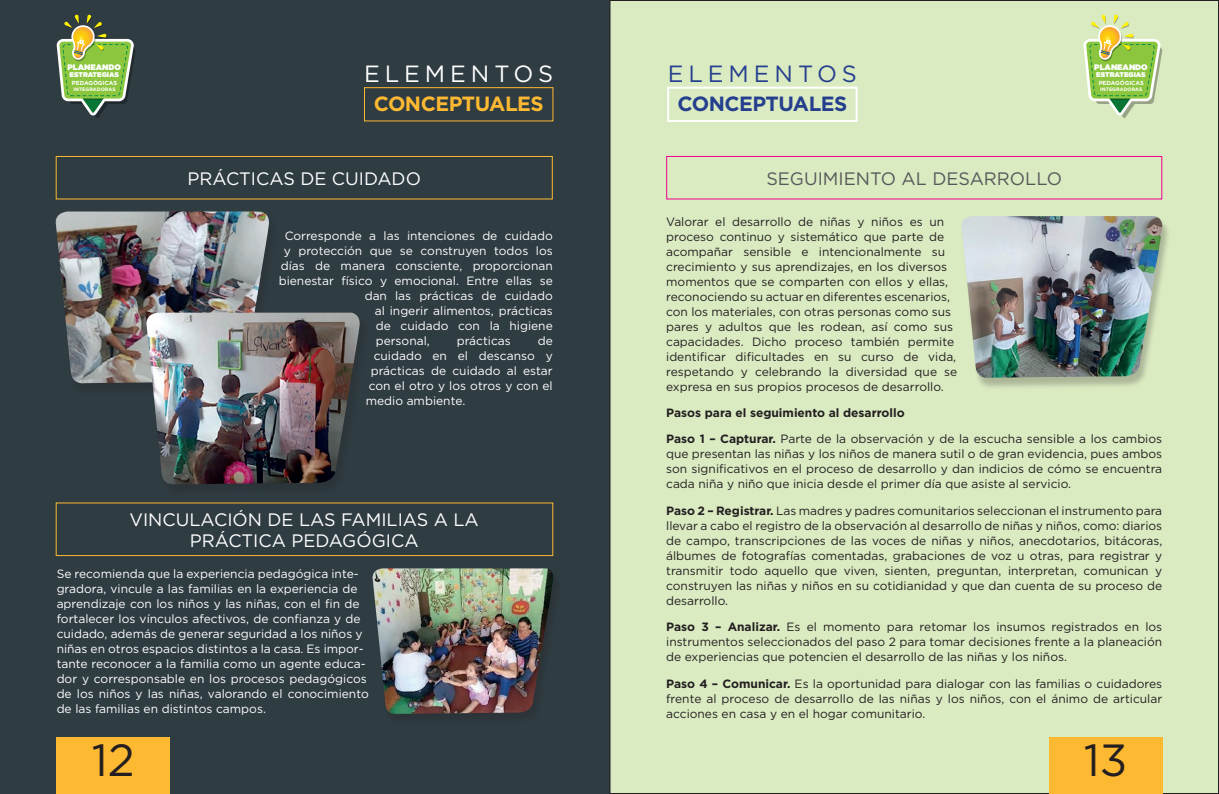
<style>
.page{position:relative;width:1219px;height:794px;background:#fff}
.page>*{position:absolute;margin:0;border:0;box-sizing:border-box;transform-origin:0 0}
.t1{font:45px "Gotham";color:#231f20}
.t2{font:23.5px "Gotham";letter-spacing:.21em;color:#253f8e}
.t3{font:23.5px "Gotham";letter-spacing:.21em;color:#fff}
.t4{font:700 20.6px "Gotham";letter-spacing:-.025em;color:#253f8e}
.t5{font:700 20.6px "Gotham";letter-spacing:-.025em;color:#fdb931}
.t6{font:18px/21.6px "Gotham";color:#fff;text-align:center}
.t7{font:18px "Gotham";color:#57585a}
.t8{font:12px/15px "Gotham";color:#231f20;text-align:justify}
.t9{font:12px/15px "Gotham";color:#fff}
.t10{font:900 8px "Gotham";color:#fff}
.t11{font:900 6.9px "Gotham";letter-spacing:-.005em;color:#fff}
.t12{font:700 5.9px "Gotham";color:#fff}
.t13{font:700 4.9px "Gotham";color:#fff}
.s1{font-weight:700}
</style>
<div class="page">
<div style="left:0;top:0;width:609px;height:794px;background:#2f3c42"></div>
<div style="left:610px;top:1px;width:608px;height:792px;background:#daeac1"></div>
<div style="left:57px;top:737px;width:113px;height:57px;background:#fdb931"></div>
<div style="left:1049px;top:737px;width:113px;height:57px;background:#fdb931"></div>
<div style="left:56px;top:156px;width:497px;height:43px;border:1px solid #fdb931"></div>
<img style="left:55px;top:211px;width:215px;height:173px">
<img style="left:145px;top:313px;width:215px;height:172px">
<svg style="left:57px;top:15px;width:78px;height:103px"></svg>
<svg style="left:1083px;top:15px;width:79px;height:103px"></svg>
<div style="left:667px;top:87px;width:191px;height:35px;border:2px solid #fff"></div>
<div style="left:364px;top:87px;width:189px;height:34px;border:1px solid #fdb931"></div>
<div style="left:56px;top:502px;width:497px;height:54px;border:1px solid #fdb931"></div>
<img style="left:372px;top:568px;width:182px;height:146px">
<div style="left:666px;top:156px;width:496px;height:43px;border:1px solid #ed028c"></div>
<div style="left:960px;top:218px;width:211px;height:172px;background:#231f20;opacity:.25"></div>
<img style="left:960px;top:216px;width:203px;height:163px">
<p class="t10" style="left:67px;top:61px;width:55px">PLANEANDO</p>
<p class="t11" style="left:70px;top:70px;width:51px">ESTRATEGIAS</p>
<p class="t12" style="left:72px;top:79px;width:47px">PEDAGÓGICAS</p>
<p class="t13" style="left:73px;top:86px;width:44px">INTEGRADORAS</p>
<h2 class="t3" style="left:364px;top:58px;width:191px">ELEMENTOS</h2>
<h3 class="t5" style="left:374px;top:90px;width:171px">CONCEPTUALES</h3>
<h3 class="t6" style="left:188px;top:167px;width:235px">PRÁCTICAS DE CUIDADO</h3>
<p class="t9" style="left:285px;top:228px;width:270px">Corresponde a las intenciones de cuidado</p>
<p class="t9" style="left:284px;top:243px;width:271px">y protección que se construyen todos los</p>
<p class="t9" style="left:281px;top:258px;width:274px">días de manera consciente, proporcionan</p>
<p class="t9" style="left:279px;top:273px;width:276px">bienestar físico y emocional. Entre ellas se</p>
<p class="t9" style="left:365px;top:288px;width:190px">dan las prácticas de cuidado</p>
<p class="t9" style="left:375px;top:303px;width:180px">al ingerir alimentos, prácticas</p>
<p class="t9" style="left:376px;top:318px;width:179px">de cuidado con la higiene</p>
<p class="t9" style="left:376px;top:333px;width:56px">personal,</p>
<p class="t9" style="left:457px;top:333px;width:56px">prácticas</p>
<p class="t9" style="left:538px;top:333px;width:17px">de</p>
<p class="t9" style="left:374px;top:348px;width:181px">cuidado en el descanso y</p>
<p class="t9" style="left:371px;top:363px;width:184px">prácticas de cuidado al estar</p>
<p class="t9" style="left:369px;top:378px;width:186px">con el otro y los otros y con el</p>
<p class="t9" style="left:366px;top:393px;width:101px">medio ambiente.</p>
<h3 class="t6" style="left:130px;top:508px;width:351px">VINCULACIÓN DE LAS FAMILIAS A LA<br>PRÁCTICA PEDAGÓGICA</h3>
<p class="t9" style="left:57px;top:566px;width:314px">Se recomienda que la experiencia pedagógica inte&shy;gradora, vincule a las familias en la experiencia de aprendizaje con los niños y las niñas, con el fin de fortalecer los vínculos afectivos, de confianza y de cuidado, además de generar seguridad a los niños y niñas en otros espacios distintos a la casa. Es impor&shy;tante reconocer a la familia como un agente educa&shy;dor y corresponsable en los procesos pedagógicos de los niños y las niñas, valorando el conocimiento de las familias en distintos campos.</p>
<h2 class="t2" style="left:668px;top:58px;width:191px">ELEMENTOS</h2>
<h3 class="t4" style="left:677px;top:90px;width:171px">CONCEPTUALES</h3>
<p class="t10" style="left:1094px;top:61px;width:55px">PLANEANDO</p>
<p class="t11" style="left:1096px;top:70px;width:51px">ESTRATEGIAS</p>
<p class="t12" style="left:1099px;top:79px;width:47px">PEDAGÓGICAS</p>
<p class="t13" style="left:1100px;top:86px;width:44px">INTEGRADORAS</p>
<h3 class="t7" style="left:766px;top:167px;width:297px">SEGUIMIENTO AL DESARROLLO</h3>
<p class="t8" style="left:666px;top:214px;width:292px;text-align:left">Valorar el desarrollo de niñas y niños es un proceso continuo y sistemático que parte de acompañar sensible e intencionalmente su crecimiento y sus aprendizajes, en los diversos momentos que se comparten con ellos y ellas, reconociendo su actuar en diferentes escenarios, con los materiales, con otras personas como sus pares y adultos que les rodean, así como sus capacidades. Dicho proceso también permite identificar dificultades en su curso de vida, respetando y celebrando la diversidad que se expresa en sus propios procesos de desarrollo.</p>
<p class="t8" style="left:666px;top:399px;width:497px;line-height:26.3px"><span class="s1">Pasos para el seguimiento al desarrollo<br>Paso 1 – Capturar.</span> Parte de la observación y de la escucha sensible a los cambios</p>
<p class="t8" style="left:666px;top:446px;width:497px">que presentan las niñas y los niños de manera sutil o de gran evidencia, pues ambos son significativos en el proceso de desarrollo y dan indicios de cómo se encuentra cada niña y niño que inicia desde el primer día que asiste al servicio.</p>
<p class="t8" style="left:666px;top:503px;width:498px"><span class="s1">Paso 2 – Registrar.</span> Las madres y padres comunitarios seleccionan el instrumento para llevar a cabo el registro de la observación al desarrollo de niñas y niños, como: diarios de campo, transcripciones de las voces de niñas y niños, anecdotarios, bitácoras, álbumes de fotografías comentadas, grabaciones de voz u otras, para registrar y transmitir todo aquello que viven, sienten, preguntan, interpretan, comunican y construyen las niñas y niños en su cotidianidad y que dan cuenta de su proceso de desarrollo.</p>
<p class="t8" style="left:666px;top:619px;width:498px"><span class="s1">Paso 3 – Analizar.</span> Es el momento para retomar los insumos registrados en los instrumentos seleccionados del paso 2 para tomar decisiones frente a la planeación de experiencias que potencien el desarrollo de las niñas y los niños.</p>
<p class="t8" style="left:666px;top:675px;width:498px"><span class="s1">Paso 4 – Comunicar.</span> Es la oportunidad para dialogar con las familias o cuidadores frente al proceso de desarrollo de las niñas y los niños, con el ánimo de articular acciones en casa y en el hogar comunitario.</p>
<h1 class="t1" style="left:92px;top:731px;width:45px">12</h1>
<h1 class="t1" style="left:1084px;top:731px;width:45px">13</h1>
</div>
